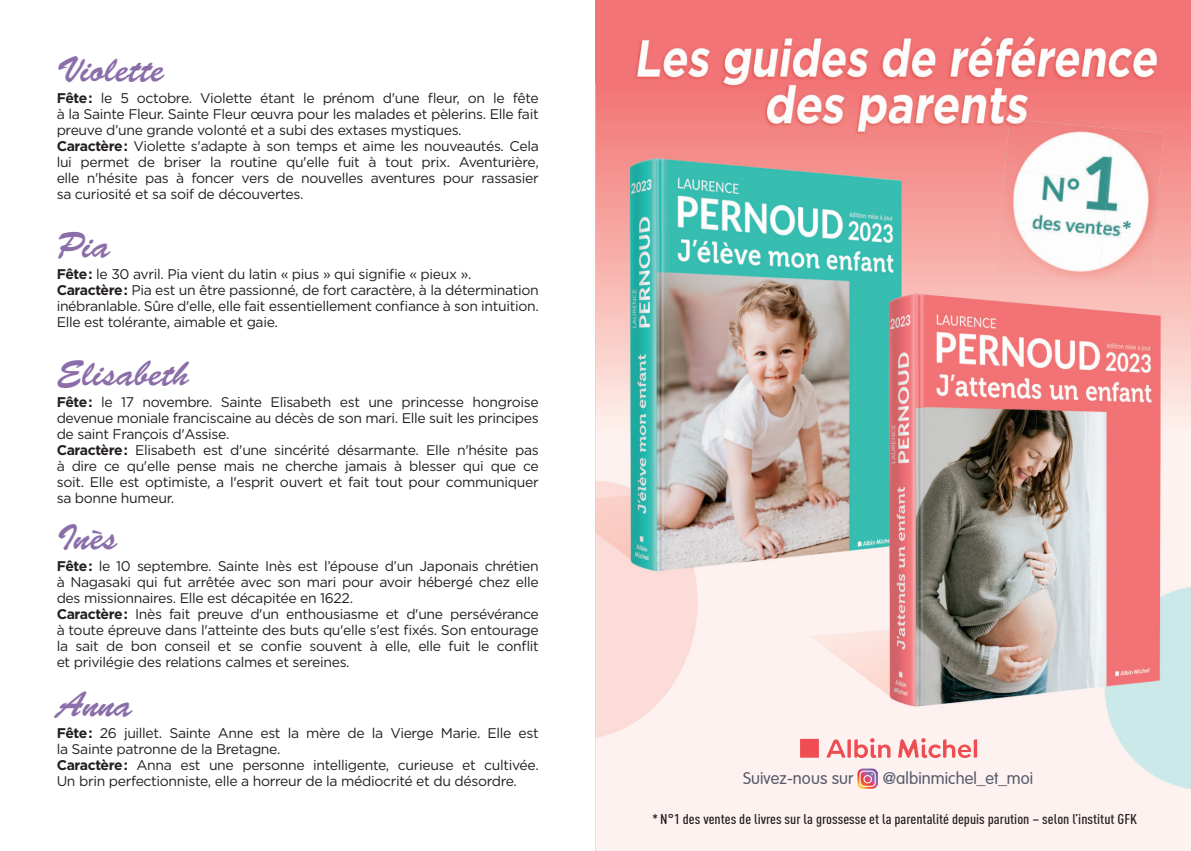
<style>
.page{position:relative;width:1191px;height:851px;background:#fff}
.page>*{position:absolute;margin:0;border:0;box-sizing:border-box;transform-origin:0 0}
.texte-courant{font:36px "Brush Script Std";color:#8b6ea9}
.t1{font:300 16.6px "VAG Rounded";letter-spacing:.005em;color:#565a6c}
.texte-courant-2{font:14px/16px "Gotham";letter-spacing:-.025em;color:#231f20;text-align:justify}
.t2{font:500 condensed 14px "DINOT";color:#231f20;scale:1.12 1}
.s1{font-weight:700}
</style>
<div class="page">
<img style="left:595px;top:0;width:596px;height:850px">
<img style="left:857px;top:768px;width:20px;height:20px">
<svg style="left:800px;top:737px;width:177px;height:21px"></svg>
<img style="left:1005px;top:119px;width:107px;height:51px">
<img style="left:1103px;top:128px;width:60px;height:107px">
<img style="left:1000px;top:170px;width:107px;height:60px">
<img style="left:996px;top:221px;width:107px;height:60px">
<img style="left:1098px;top:230px;width:56px;height:56px">
<svg style="left:1122px;top:220px;width:9px;height:9px"></svg>
<p class="texte-courant" style="left:57px;top:50px;width:109px">Violette</p>
<p class="texte-courant-2" style="left:57px;top:90px;width:483px"><span class="s1">Fête :</span> le 5 octobre. Violette étant le prénom d'une fleur, on le fête à la Sainte Fleur. Sainte Fleur œuvra pour les malades et pèlerins. Elle fait preuve d’une grande volonté et a subi des extases mystiques.</p>
<p class="texte-courant-2" style="left:57px;top:138px;width:483px"><span class="s1">Caractère :</span> Violette s'adapte à son temps et aime les nouveautés. Cela lui permet de briser la routine qu'elle fuit à tout prix. Aventurière, elle n'hésite pas à foncer vers de nouvelles aventures pour rassasier sa curiosité et sa soif de découvertes.</p>
<p class="texte-courant" style="left:57px;top:225px;width:55px">Pia</p>
<p class="texte-courant-2" style="left:57px;top:265px;width:416px"><span class="s1">Fête :</span> le 30 avril. Pia vient du latin « pius » qui signifie « pieux ».</p>
<p class="texte-courant-2" style="left:57px;top:281px;width:483px"><span class="s1">Caractère :</span> Pia est un être passionné, de fort caractère, à la détermination inébranlable. Sûre d'elle, elle fait essentiellement confiance à son intuition.<br>Elle est tolérante, aimable et gaie.</p>
<p class="texte-courant" style="left:57px;top:353px;width:134px">Elisabeth</p>
<p class="texte-courant-2" style="left:57px;top:393px;width:483px"><span class="s1">Fête :</span> le 17 novembre. Sainte Elisabeth est une princesse hongroise devenue moniale franciscaine au décès de son mari. Elle suit les principes de saint François d'Assise.</p>
<p class="texte-courant-2" style="left:57px;top:441px;width:483px"><span class="s1">Caractère :</span> Elisabeth est d'une sincérité désarmante. Elle n'hésite pas à dire ce qu'elle pense mais ne cherche jamais à blesser qui que ce soit. Elle est optimiste, a l'esprit ouvert et fait tout pour communiquer sa bonne humeur.</p>
<p class="texte-courant" style="left:57px;top:517px;width:62px">Inès</p>
<p class="texte-courant-2" style="left:57px;top:557px;width:483px"><span class="s1">Fête :</span> le 10 septembre. Sainte Inès est l’épouse d’un Japonais chrétien à Nagasaki qui fut arrêtée avec son mari pour avoir hébergé chez elle des missionnaires. Elle est décapitée en 1622.</p>
<p class="texte-courant-2" style="left:57px;top:605px;width:483px"><span class="s1">Caractère :</span> Inès fait preuve d'un enthousiasme et d'une persévérance à toute épreuve dans l'atteinte des buts qu'elle s'est fixés. Son entourage la sait de bon conseil et se confie souvent à elle, elle fuit le conflit et privilégie des relations calmes et sereines.</p>
<p class="texte-courant" style="left:57px;top:684px;width:77px">Anna</p>
<p class="texte-courant-2" style="left:57px;top:724px;width:483px"><span class="s1">Fête :</span> 26 juillet. Sainte Anne est la mère de la Vierge Marie. Elle est la Sainte patronne de la Bretagne.</p>
<p class="texte-courant-2" style="left:57px;top:756px;width:483px"><span class="s1">Caractère :</span> Anna est une personne intelligente, curieuse et cultivée.<br>Un brin perfectionniste, elle a horreur de la médiocrité et du désordre.</p>
<p class="t1" style="left:743px;top:768px;width:112px">Suivez-nous sur</p>
<p class="t1" style="left:882px;top:768px;width:152px">@albinmichel_et_moi</p>
<p class="t2" style="left:652px;top:810px;width:434px">* N°1 des ventes de livres sur la grossesse et la parentalité depuis parution – selon l’institut GFK</p>
</div>
